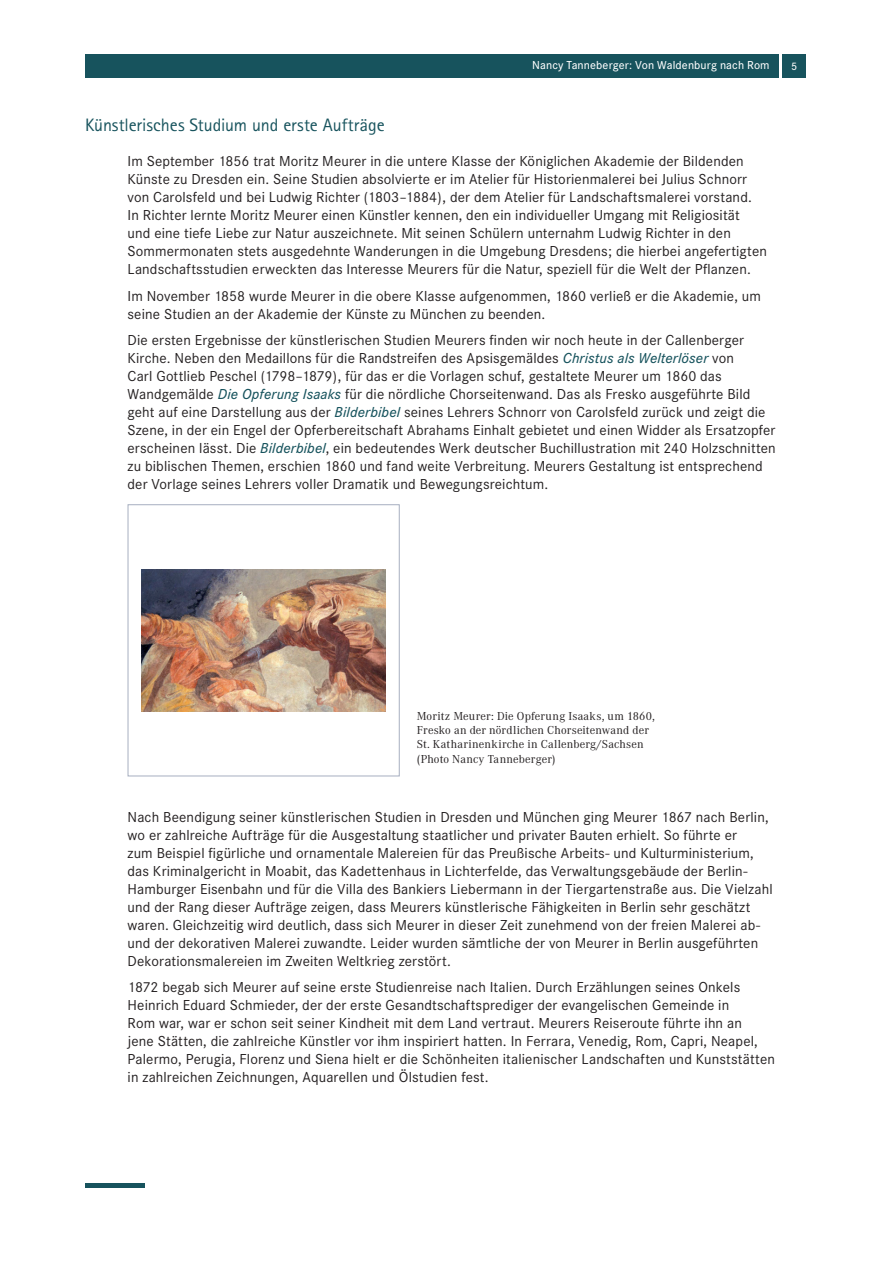
<style>
.page{position:relative;width:893px;height:1263px;background:#fff}
.page>*{position:absolute;margin:0;border:0;box-sizing:border-box;transform-origin:0 0}
.Subline{font:18px "Rotis Sans Serif";letter-spacing:-.005em;color:#17535d}
.Fließtext{font:15px/18px "Corporate S";letter-spacing:.01em;color:#231f20}
.BU{font:12px/14.4px "Corporate A";letter-spacing:.015em;color:#231f20}
.t1{font:500 12px "Corporate S";letter-spacing:.01em;color:#fff}
.t2{font:500 11.25px "Corporate S";color:#fff}
.s1{font-weight:500;font-style:italic;color:#17535d}
</style>
<div class="page">
<div style="left:85px;top:54px;width:693px;height:23px;background:#17535d"></div>
<div style="left:782px;top:54px;width:24px;height:23px;background:#17535d"></div>
<div style="left:85px;top:1183px;width:60px;height:5px;background:#17535d"></div>
<div style="left:128px;top:504px;width:272px;height:272px;border:1px solid #a7afc0"></div>
<img style="left:141px;top:569px;width:245px;height:142px">
<p class="t1" style="left:532px;top:59px;width:239px">Nancy Tanneberger: Von Waldenburg nach Rom</p>
<p class="t2" style="left:791px;top:60px;width:8px">5</p>
<p class="Subline" style="left:85px;top:114px;width:301px">Künstlerisches Studium und erste Aufträge</p>
<p class="Fließtext" style="left:128px;top:152px;width:641px">Im September 1856 trat Moritz Meurer in die untere Klasse der Königlichen Akademie der Bildenden Künste zu Dresden ein. Seine Studien absolvierte er im Atelier für Historienmalerei bei Julius Schnorr von Carolsfeld und bei Ludwig Richter (1803–1884), der dem Atelier für Landschaftsmalerei vorstand.<br>In Richter lernte Moritz Meurer einen Künstler kennen, den ein individueller Umgang mit Religiosität<br>und eine tiefe Liebe zur Natur auszeichnete. Mit seinen Schülern unternahm Ludwig Richter in den Sommermonaten stets ausgedehnte Wanderungen in die Umgebung Dresdens; die hierbei angefertigten Landschaftsstudien erweckten das Interesse Meurers für die Natur, speziell für die Welt der Pflanzen.</p>
<p class="Fließtext" style="left:128px;top:287px;width:635px">Im November 1858 wurde Meurer in die obere Klasse aufgenommen, 1860 verließ er die Akademie, um seine Studien an der Akademie der Künste zu München zu beenden.</p>
<p class="Fließtext" style="left:128px;top:331px;width:650px">Die ersten Ergebnisse der künstlerischen Studien Meurers finden wir noch heute in der Callenberger Kirche. Neben den Medaillons für die Randstreifen des Apsisgemäldes <span class="s1">Christus als Welterlöser</span> von<br>Carl Gottlieb Peschel (1798–1879), für das er die Vorlagen schuf, gestaltete Meurer um 1860 das Wandgemälde <span class="s1">Die Opferung Isaaks</span> für die nördliche Chorseitenwand. Das als Fresko ausgeführte Bild geht auf eine Darstellung aus der <span class="s1">Bilderbibel</span> seines Lehrers Schnorr von Carolsfeld zurück und zeigt die Szene, in der ein Engel der Opferbereitschaft Abrahams Einhalt gebietet und einen Widder als Ersatzopfer erscheinen lässt. Die <span class="s1">Bilderbibel</span>, ein bedeutendes Werk deutscher Buchillustration mit 240 Holzschnitten zu biblischen Themen, erschien 1860 und fand weite Verbreitung. Meurers Gestaltung ist entsprechend der Vorlage seines Lehrers voller Dramatik und Bewegungsreichtum.</p>
<p class="BU" style="left:417px;top:709px;width:240px">Moritz Meurer: Die Opferung Isaaks, um 1860, Fresko an der nördlichen Chorseitenwand der St. Katharinenkirche in Callenberg/Sachsen (Photo Nancy Tanneberger)</p>
<p class="Fließtext" style="left:128px;top:808px;width:647px">Nach Beendigung seiner künstlerischen Studien in Dresden und München ging Meurer 1867 nach Berlin, wo er zahlreiche Aufträge für die Ausgestaltung staatlicher und privater Bauten erhielt. So führte er<br>zum Beispiel figürliche und ornamentale Malereien für das Preußische Arbeits- und Kulturministerium, das Kriminalgericht in Moabit, das Kadettenhaus in Lichterfelde, das Verwaltungsgebäude der Berlin-Hamburger Eisenbahn und für die Villa des Bankiers Liebermann in der Tiergartenstraße aus. Die Vielzahl und der Rang dieser Aufträge zeigen, dass Meurers künstlerische Fähigkeiten in Berlin sehr geschätzt waren. Gleichzeitig wird deutlich, dass sich Meurer in dieser Zeit zunehmend von der freien Malerei ab&shy;und der dekorativen Malerei zuwandte. Leider wurden sämtliche der von Meurer in Berlin ausgeführten Dekorationsmalereien im Zweiten Weltkrieg zerstört.</p>
<p class="Fließtext" style="left:128px;top:978px;width:649px">1872 begab sich Meurer auf seine erste Studienreise nach Italien. Durch Erzählungen seines Onkels Heinrich Eduard Schmieder, der der erste Gesandtschaftsprediger der evangelischen Gemeinde in<br>Rom war, war er schon seit seiner Kindheit mit dem Land vertraut. Meurers Reiseroute führte ihn an<br>jene Stätten, die zahlreiche Künstler vor ihm inspiriert hatten. In Ferrara, Venedig, Rom, Capri, Neapel, Palermo, Perugia, Florenz und Siena hielt er die Schönheiten italienischer Landschaften und Kunststätten in zahlreichen Zeichnungen, Aquarellen und Ölstudien fest.</p>
</div>
